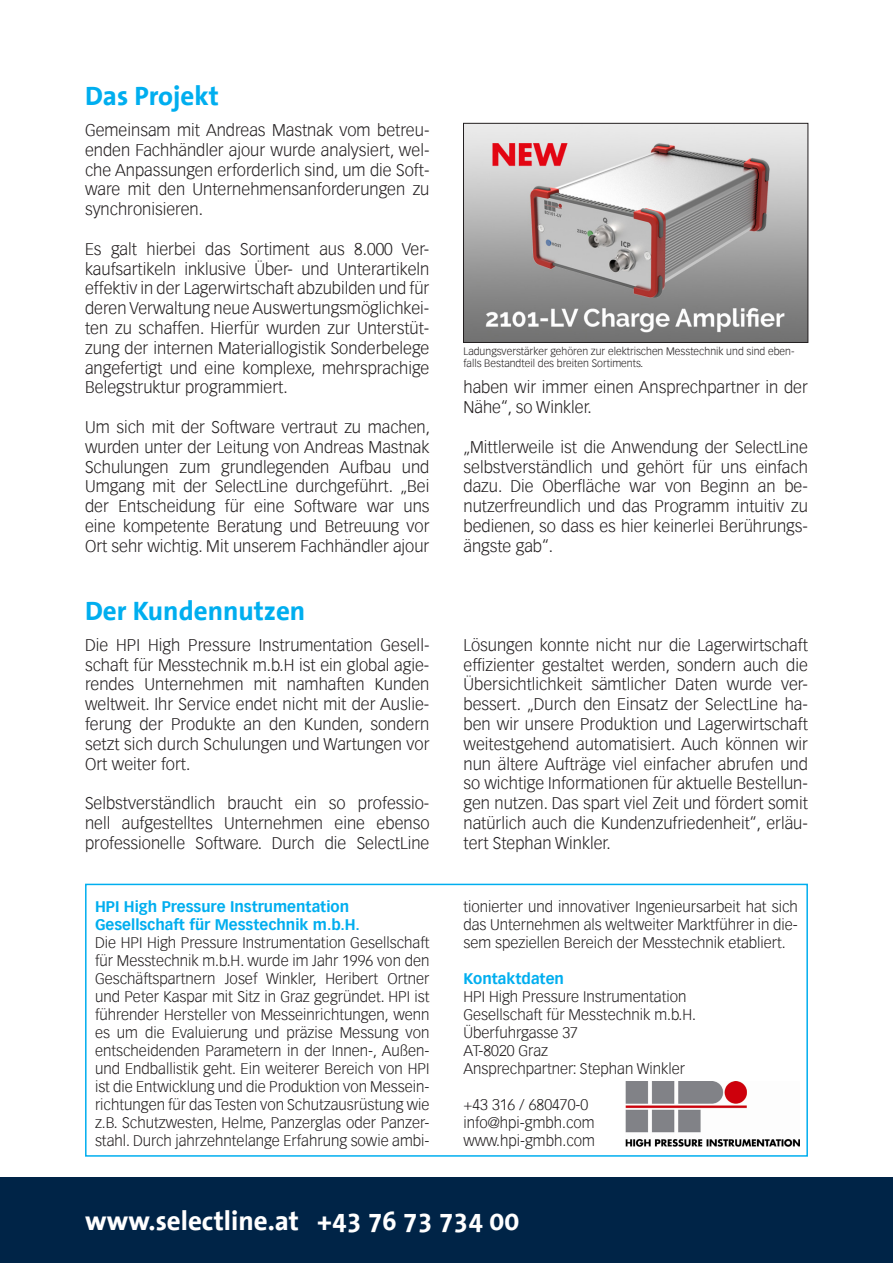
<style>
.page{position:relative;width:893px;height:1263px;background:#fff}
.page>*{position:absolute;margin:0;border:0;box-sizing:border-box;transform-origin:0 0}
.t1{font:700 27px "The Sans Office";color:#fff}
.t2{font:700 27px "The Sans Office";color:#00aeef}
.t3{font:300 16.5px/19.8px "Vectora Com";color:#231f20;text-align:justify}
.t4{font:300 15px/18px "Vectora Com";color:#231f20;text-align:justify}
.t5{font:700 15px/18px "Vectora Com";color:#00aeef}
.t6{font:300 10.5px/12.6px "Vectora Com";color:#231f20}
</style>
<div class="page">
<div style="left:0;top:1178px;width:893px;height:85px;background:#002447"></div>
<div style="left:85px;top:884px;width:723px;height:273px;border:2px solid #00aeef"></div>
<img style="left:625px;top:1081px;width:174px;height:66px">
<img style="left:465px;top:125px;width:341px;height:216px">
<div style="left:463px;top:123px;width:345px;height:220px;border:1px solid #231f20"></div>
<h1 class="t2" style="left:85px;top:79px;width:136px">Das Projekt</h1>
<p class="t3" style="left:85px;top:120px;width:346px">Gemeinsam mit Andreas Mastnak vom betreu&shy;enden Fachhändler ajour wurde analysiert, wel&shy;che Anpassungen erforderlich sind, um die Soft&shy;ware mit den Unternehmensanforderungen zu synchronisieren.</p>
<p class="t3" style="left:85px;top:239px;width:346px">Es galt hierbei das Sortiment aus 8.000 Ver&shy;kaufsartikeln inklusive Über- und Unterartikeln effektiv in der Lagerwirtschaft abzubilden und für deren Verwaltung neue Auswertungsmöglichkei&shy;ten zu schaffen. Hierfür wurden zur Unterstüt&shy;zung der internen Materiallogistik Sonderbelege angefertigt und eine komplexe, mehrsprachige Belegstruktur programmiert.</p>
<p class="t3" style="left:85px;top:417px;width:347px">Um sich mit der Software vertraut zu machen, wurden unter der Leitung von Andreas Mastnak Schulungen zum grundlegenden Aufbau und Umgang mit der SelectLine durchgeführt. „Bei der Entscheidung für eine Software war uns eine kompetente Beratung und Betreuung vor Ort sehr wichtig. Mit unserem Fachhändler ajour</p>
<h1 class="t2" style="left:85px;top:593px;width:222px">Der Kundennutzen</h1>
<p class="t3" style="left:85px;top:635px;width:346px">Die HPI High Pressure Instrumentation Gesell&shy;schaft für Messtechnik m.b.H ist ein global agie&shy;rendes Unternehmen mit namhaften Kunden weltweit. Ihr Service endet nicht mit der Auslie&shy;ferung der Produkte an den Kunden, sondern setzt sich durch Schulungen und Wartungen vor Ort weiter fort.</p>
<p class="t3" style="left:85px;top:793px;width:346px">Selbstverständlich braucht ein so professio&shy;nell aufgestelltes Unternehmen eine ebenso professionelle Software. Durch die SelectLine</p>
<p class="t5" style="left:95px;top:897px;width:266px">HPI High Pressure Instrumentation<br>Gesellschaft für Messtechnik m.b.H.</p>
<p class="t4" style="left:95px;top:933px;width:336px">Die HPI High Pressure Instrumentation Gesellschaft für Messtechnik m.b.H. wurde im Jahr 1996 von den Geschäftspartnern Josef Winkler, Heribert Ortner und Peter Kaspar mit Sitz in Graz gegründet. HPI ist führender Hersteller von Messeinrichtungen, wenn es um die Evaluierung und präzise Messung von entscheidenden Parametern in der Innen-, Außen&shy;und Endballistik geht. Ein weiterer Bereich von HPI ist die Entwicklung und die Produktion von Messein&shy;richtungen für das Testen von Schutzausrüstung wie z.B. Schutzwesten, Helme, Panzerglas oder Panzer&shy;stahl. Durch jahrzehntelange Erfahrung sowie ambi-</p>
<p class="t6" style="left:463px;top:345px;width:333px">Ladungsverstärker gehören zur elektrischen Messtechnik und sind eben&shy;falls Bestandteil des breiten Sortiments.</p>
<p class="t3" style="left:463px;top:378px;width:346px">haben wir immer einen Ansprechpartner in der<br>Nähe“, so Winkler.</p>
<p class="t3" style="left:463px;top:437px;width:346px">„Mittlerweile ist die Anwendung der SelectLine selbstverständlich und gehört für uns einfach dazu. Die Oberfläche war von Beginn an be&shy;nutzerfreundlich und das Programm intuitiv zu bedienen, so dass es hier keinerlei Berührungs&shy;ängste gab“.</p>
<p class="t3" style="left:463px;top:635px;width:346px">Lösungen konnte nicht nur die Lagerwirtschaft effizienter gestaltet werden, sondern auch die Übersichtlichkeit sämtlicher Daten wurde ver&shy;bessert. „Durch den Einsatz der SelectLine ha&shy;ben wir unsere Produktion und Lagerwirtschaft weitestgehend automatisiert. Auch können wir nun ältere Aufträge viel einfacher abrufen und so wichtige Informationen für aktuelle Bestellun&shy;gen nutzen. Das spart viel Zeit und fördert somit natürlich auch die Kundenzufriedenheit“, erläu&shy;tert Stephan Winkler.</p>
<p class="t4" style="left:463px;top:897px;width:336px">tionierter und innovativer Ingenieursarbeit hat sich das Unternehmen als weltweiter Marktführer in die&shy;sem speziellen Bereich der Messtechnik etabliert.</p>
<p class="t5" style="left:463px;top:969px;width:102px">Kontaktdaten</p>
<p class="t4" style="left:463px;top:987px;width:234px;text-align:left">HPI High Pressure Instrumentation<br>Gesellschaft für Messtechnik m.b.H.<br>Überfuhrgasse 37<br>AT-8020 Graz<br>Ansprechpartner: Stephan Winkler</p>
<p class="t4" style="left:463px;top:1095px;width:133px;text-align:left">+43 316 / 680470-0 info@hpi-gmbh.com www.hpi-gmbh.com</p>
<h1 class="t1" style="left:85px;top:1203px;width:436px">www.selectline.at +43 76 73 734 00</h1>
</div>
